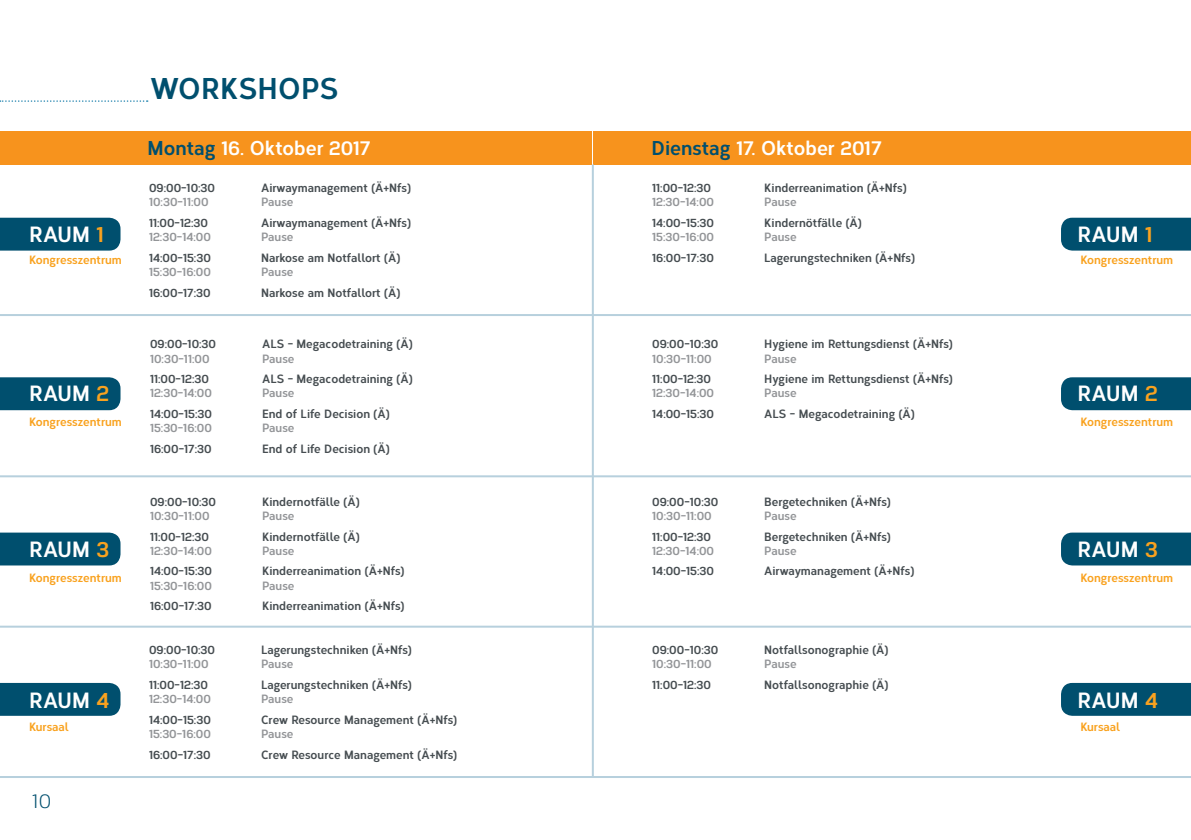
<style>
.page{position:relative;width:1191px;height:840px;background:#fff}
.page>*{position:absolute;margin:0;border:0;box-sizing:border-box;transform-origin:0 0}
.t1{font:700 30px "Corbert Condensed";letter-spacing:.005em;color:#004f6e}
.t2{font:700 22px "Corbert Condensed";color:#fff}
.t3{font:700 20px "Corbert Condensed";color:#fff}
.t4{font:20px "Corbert Condensed";color:#004f6e}
.t5{font:700 12px "Corbert Condensed";color:#464d51}
.t6{font:700 12px "Corbert Condensed";color:#939598}
.t7{font:700 12px "Corbert Condensed";color:#f9a21f}
.s1{color:#f9a21f}
.s2{color:#004f6e}
</style>
<div class="page">
<svg style="left:0;top:100px;width:148px;height:2px"></svg>
<div style="left:0;top:131px;width:592px;height:33px;background:#f7931d"></div>
<div style="left:594px;top:131px;width:597px;height:33px;background:#f7931d"></div>
<hr style="left:592px;top:164px;width:2px;height:611px;background:#b7d0dd">
<hr style="left:0;top:314px;width:1191px;height:2px;background:#b7d0dd">
<hr style="left:0;top:625px;width:1191px;height:2px;background:#b7d0dd">
<hr style="left:0;top:775px;width:1191px;height:2px;background:#b7d0dd">
<hr style="left:0;top:475px;width:1191px;height:2px;background:#b7d0dd">
<div style="left:0;top:217px;width:120px;height:33px;background:#004f6e"></div>
<div style="left:0;top:377px;width:120px;height:33px;background:#004f6e"></div>
<div style="left:0;top:532px;width:120px;height:33px;background:#004f6e"></div>
<div style="left:0;top:682px;width:120px;height:33px;background:#004f6e"></div>
<div style="left:1061px;top:217px;width:130px;height:33px;background:#004f6e"></div>
<div style="left:1061px;top:377px;width:130px;height:33px;background:#004f6e"></div>
<div style="left:1061px;top:532px;width:130px;height:33px;background:#004f6e"></div>
<div style="left:1061px;top:682px;width:130px;height:33px;background:#004f6e"></div>
<h1 class="t1" style="left:150px;top:65px;width:190px">WORKSHOPS</h1>
<h2 class="t2" style="left:29px;top:217px;width:76px">RAUM <span class="s1">1</span></h2>
<p class="t7" style="left:29px;top:251px;width:94px">Kongresszentrum</p>
<h3 class="t3" style="left:147px;top:132px;width:225px"><span class="s2">Montag</span> 16. Oktober 2017</h3>
<h3 class="t3" style="left:651px;top:132px;width:232px"><span class="s2">Dienstag</span> 17. Oktober 2017</h3>
<p class="t5" style="left:149px;top:178px;width:68px">09:00-10:30</p>
<p class="t5" style="left:261px;top:178px;width:151px">Airwaymanagement (Ä+Nfs)</p>
<p class="t6" style="left:149px;top:193px;width:61px">10:30-11:00</p>
<p class="t6" style="left:261px;top:193px;width:34px">Pause</p>
<p class="t5" style="left:149px;top:213px;width:60px">11:00-12:30</p>
<p class="t5" style="left:261px;top:213px;width:151px">Airwaymanagement (Ä+Nfs)</p>
<p class="t6" style="left:149px;top:227px;width:63px">12:30-14:00</p>
<p class="t6" style="left:261px;top:227px;width:34px">Pause</p>
<p class="t5" style="left:149px;top:248px;width:63px">14:00-15:30</p>
<p class="t5" style="left:261px;top:248px;width:141px">Narkose am Notfallort (Ä)</p>
<p class="t6" style="left:149px;top:262px;width:63px">15:30-16:00</p>
<p class="t6" style="left:261px;top:262px;width:34px">Pause</p>
<p class="t5" style="left:149px;top:283px;width:63px">16:00-17:30</p>
<p class="t5" style="left:261px;top:283px;width:141px">Narkose am Notfallort (Ä)</p>
<p class="t5" style="left:652px;top:178px;width:60px">11:00-12:30</p>
<p class="t5" style="left:764px;top:178px;width:144px">Kinderreanimation (Ä+Nfs)</p>
<p class="t6" style="left:652px;top:193px;width:63px">12:30-14:00</p>
<p class="t6" style="left:764px;top:193px;width:34px">Pause</p>
<p class="t5" style="left:652px;top:213px;width:63px">14:00-15:30</p>
<p class="t5" style="left:764px;top:213px;width:99px">Kindernötfälle (Ä)</p>
<p class="t6" style="left:652px;top:227px;width:63px">15:30-16:00</p>
<p class="t6" style="left:764px;top:227px;width:34px">Pause</p>
<p class="t5" style="left:652px;top:248px;width:63px">16:00-17:30</p>
<p class="t5" style="left:764px;top:248px;width:152px">Lagerungstechniken (Ä+Nfs)</p>
<h2 class="t2" style="left:1077px;top:217px;width:76px">RAUM <span class="s1">1</span></h2>
<p class="t7" style="left:1080px;top:251px;width:94px">Kongresszentrum</p>
<h2 class="t2" style="left:29px;top:376px;width:82px">RAUM <span class="s1">2</span></h2>
<p class="t7" style="left:29px;top:412px;width:94px">Kongresszentrum</p>
<p class="t5" style="left:150px;top:334px;width:68px">09:00-10:30</p>
<p class="t5" style="left:262px;top:334px;width:152px">ALS - Megacodetraining (Ä)</p>
<p class="t6" style="left:150px;top:349px;width:61px">10:30-11:00</p>
<p class="t6" style="left:262px;top:349px;width:34px">Pause</p>
<p class="t5" style="left:150px;top:369px;width:60px">11:00-12:30</p>
<p class="t5" style="left:262px;top:369px;width:152px">ALS - Megacodetraining (Ä)</p>
<p class="t6" style="left:150px;top:383px;width:63px">12:30-14:00</p>
<p class="t6" style="left:262px;top:383px;width:34px">Pause</p>
<p class="t5" style="left:150px;top:404px;width:63px">14:00-15:30</p>
<p class="t5" style="left:262px;top:404px;width:129px">End of Life Decision (Ä)</p>
<p class="t6" style="left:150px;top:418px;width:63px">15:30-16:00</p>
<p class="t6" style="left:262px;top:418px;width:34px">Pause</p>
<p class="t5" style="left:150px;top:439px;width:63px">16:00-17:30</p>
<p class="t5" style="left:262px;top:439px;width:129px">End of Life Decision (Ä)</p>
<p class="t5" style="left:652px;top:334px;width:68px">09:00-10:30</p>
<p class="t5" style="left:764px;top:334px;width:190px">Hygiene im Rettungsdienst (Ä+Nfs)</p>
<p class="t6" style="left:652px;top:349px;width:61px">10:30-11:00</p>
<p class="t6" style="left:764px;top:349px;width:34px">Pause</p>
<p class="t5" style="left:652px;top:369px;width:60px">11:00-12:30</p>
<p class="t5" style="left:764px;top:369px;width:190px">Hygiene im Rettungsdienst (Ä+Nfs)</p>
<p class="t6" style="left:652px;top:383px;width:63px">12:30-14:00</p>
<p class="t6" style="left:764px;top:383px;width:34px">Pause</p>
<p class="t5" style="left:652px;top:404px;width:63px">14:00-15:30</p>
<p class="t5" style="left:764px;top:404px;width:152px">ALS - Megacodetraining (Ä)</p>
<h2 class="t2" style="left:1077px;top:376px;width:82px">RAUM <span class="s1">2</span></h2>
<p class="t7" style="left:1080px;top:412px;width:94px">Kongresszentrum</p>
<h2 class="t2" style="left:29px;top:532px;width:82px">RAUM <span class="s1">3</span></h2>
<p class="t7" style="left:29px;top:568px;width:94px">Kongresszentrum</p>
<h2 class="t2" style="left:29px;top:682px;width:82px">RAUM <span class="s1">4</span></h2>
<p class="t7" style="left:29px;top:717px;width:41px">Kursaal</p>
<p class="t5" style="left:150px;top:492px;width:68px">09:00-10:30</p>
<p class="t5" style="left:262px;top:492px;width:99px">Kindernotfälle (Ä)</p>
<p class="t6" style="left:150px;top:506px;width:61px">10:30-11:00</p>
<p class="t6" style="left:262px;top:506px;width:34px">Pause</p>
<p class="t5" style="left:150px;top:526px;width:60px">11:00-12:30</p>
<p class="t5" style="left:262px;top:526px;width:99px">Kindernotfälle (Ä)</p>
<p class="t6" style="left:150px;top:541px;width:63px">12:30-14:00</p>
<p class="t6" style="left:262px;top:541px;width:34px">Pause</p>
<p class="t5" style="left:150px;top:561px;width:63px">14:00-15:30</p>
<p class="t5" style="left:262px;top:561px;width:144px">Kinderreanimation (Ä+Nfs)</p>
<p class="t6" style="left:150px;top:576px;width:63px">15:30-16:00</p>
<p class="t6" style="left:262px;top:576px;width:34px">Pause</p>
<p class="t5" style="left:150px;top:596px;width:63px">16:00-17:30</p>
<p class="t5" style="left:262px;top:596px;width:144px">Kinderreanimation (Ä+Nfs)</p>
<p class="t5" style="left:149px;top:640px;width:68px">09:00-10:30</p>
<p class="t5" style="left:261px;top:640px;width:152px">Lagerungstechniken (Ä+Nfs)</p>
<p class="t6" style="left:149px;top:654px;width:61px">10:30-11:00</p>
<p class="t6" style="left:261px;top:654px;width:34px">Pause</p>
<p class="t5" style="left:149px;top:674px;width:60px">11:00-12:30</p>
<p class="t5" style="left:261px;top:674px;width:152px">Lagerungstechniken (Ä+Nfs)</p>
<p class="t6" style="left:149px;top:689px;width:63px">12:30-14:00</p>
<p class="t6" style="left:261px;top:689px;width:34px">Pause</p>
<p class="t5" style="left:149px;top:709px;width:63px">14:00-15:30</p>
<p class="t5" style="left:261px;top:709px;width:198px">Crew Resource Management (Ä+Nfs)</p>
<p class="t6" style="left:149px;top:724px;width:63px">15:30-16:00</p>
<p class="t6" style="left:261px;top:724px;width:34px">Pause</p>
<p class="t5" style="left:149px;top:744px;width:63px">16:00-17:30</p>
<p class="t5" style="left:261px;top:744px;width:198px">Crew Resource Management (Ä+Nfs)</p>
<p class="t5" style="left:652px;top:492px;width:68px">09:00-10:30</p>
<p class="t5" style="left:764px;top:492px;width:128px">Bergetechniken (Ä+Nfs)</p>
<p class="t6" style="left:652px;top:506px;width:61px">10:30-11:00</p>
<p class="t6" style="left:764px;top:506px;width:34px">Pause</p>
<p class="t5" style="left:652px;top:526px;width:60px">11:00-12:30</p>
<p class="t5" style="left:764px;top:526px;width:128px">Bergetechniken (Ä+Nfs)</p>
<p class="t6" style="left:652px;top:541px;width:63px">12:30-14:00</p>
<p class="t6" style="left:764px;top:541px;width:34px">Pause</p>
<p class="t5" style="left:652px;top:561px;width:63px">14:00-15:30</p>
<p class="t5" style="left:764px;top:561px;width:151px">Airwaymanagement (Ä+Nfs)</p>
<p class="t5" style="left:652px;top:640px;width:68px">09:00-10:30</p>
<p class="t5" style="left:764px;top:640px;width:126px">Notfallsonographie (Ä)</p>
<p class="t6" style="left:652px;top:654px;width:61px">10:30-11:00</p>
<p class="t6" style="left:764px;top:654px;width:34px">Pause</p>
<p class="t5" style="left:652px;top:674px;width:60px">11:00-12:30</p>
<p class="t5" style="left:764px;top:674px;width:126px">Notfallsonographie (Ä)</p>
<h2 class="t2" style="left:1077px;top:532px;width:82px">RAUM <span class="s1">3</span></h2>
<p class="t7" style="left:1080px;top:568px;width:94px">Kongresszentrum</p>
<h2 class="t2" style="left:1077px;top:682px;width:82px">RAUM <span class="s1">4</span></h2>
<p class="t7" style="left:1080px;top:717px;width:41px">Kursaal</p>
<h3 class="t4" style="left:32px;top:786px;width:20px">10</h3>
</div>
